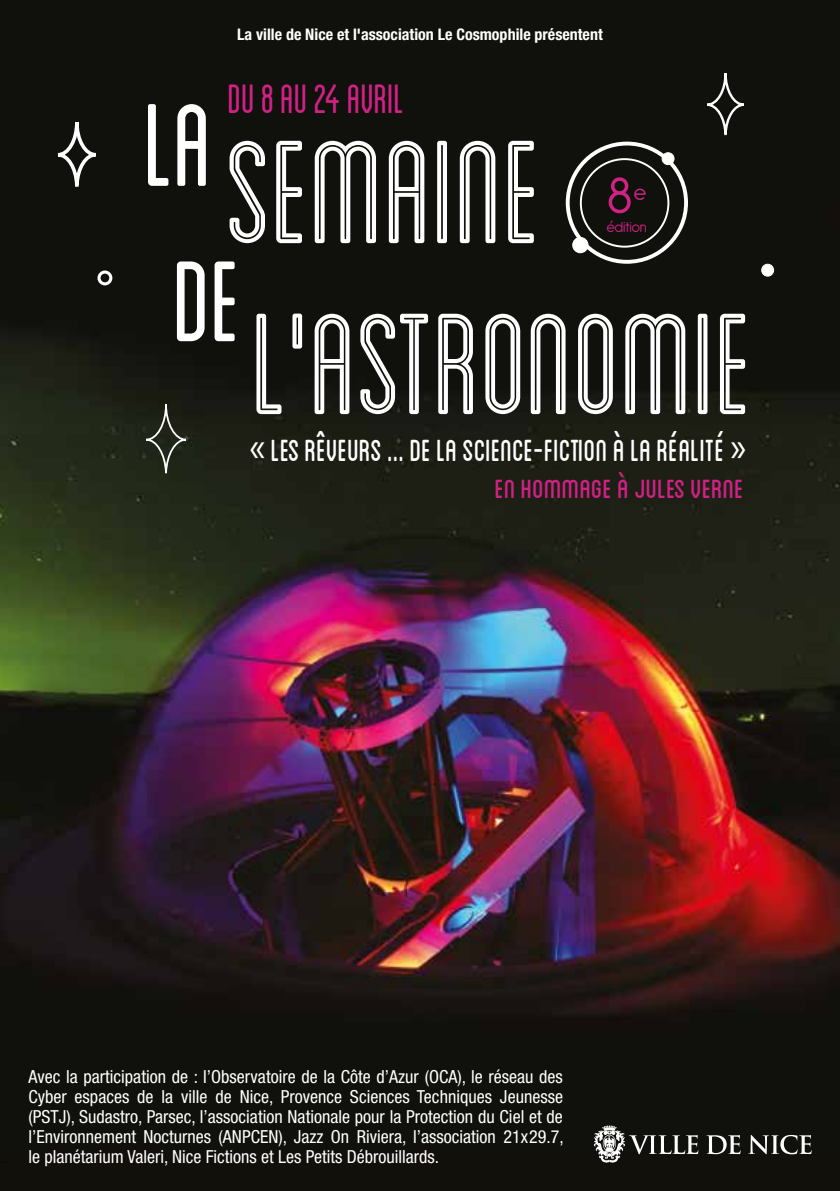
<style>
.page{position:relative;width:840px;height:1191px;background:#fff}
.page>*{position:absolute;margin:0;border:0;box-sizing:border-box;transform-origin:0 0}
.t1{font:56.2px "Antipasto";color:#d02185}
.t2{font:condensed 43px "Blanch";color:#d02185}
.t3{font:42.8px "Blanch Caps";color:#fff;scale:.88 1}
.t4{font:37px "Blanch Caps";color:#d02185}
.t5{font:23.6px "Antipasto";color:#d02185}
.t6{font:condensed 18px/20px "Helvetica Neue LT Std";color:#fff;text-align:justify}
.t7{font:700 condensed 16px "Helvetica Neue LT Std";color:#fff}
.t8{font:15.6px "Antipasto";letter-spacing:-.025em;color:#d02185}
.s1{font-family:"Myriad Pro"}
</style>
<div class="page">
<div style="left:0;top:0;width:839px;height:1191px;background:#12100b"></div>
<img style="left:0;top:75px;width:839px;height:1080px">
<svg style="left:593px;top:1125px;width:105px;height:37px"></svg>
<svg style="left:706px;top:1135px;width:34px;height:19px"></svg>
<svg style="left:747px;top:1134px;width:64px;height:20px"></svg>
<svg style="left:148px;top:104px;width:20px;height:82px"></svg>
<svg style="left:177px;top:104px;width:29px;height:82px"></svg>
<svg style="left:177px;top:261px;width:27px;height:80px"></svg>
<svg style="left:214px;top:261px;width:20px;height:80px"></svg>
<svg style="left:229px;top:141px;width:36px;height:102px"></svg>
<svg style="left:276px;top:141px;width:26px;height:102px"></svg>
<svg style="left:314px;top:141px;width:62px;height:102px"></svg>
<svg style="left:388px;top:141px;width:36px;height:102px"></svg>
<svg style="left:437px;top:141px;width:10px;height:102px"></svg>
<svg style="left:459px;top:141px;width:36px;height:102px"></svg>
<svg style="left:508px;top:141px;width:25px;height:102px"></svg>
<svg style="left:256px;top:314px;width:25px;height:100px"></svg>
<svg style="left:292px;top:313px;width:10px;height:35px"></svg>
<svg style="left:314px;top:314px;width:35px;height:100px"></svg>
<svg style="left:360px;top:314px;width:68px;height:100px"></svg>
<svg style="left:438px;top:314px;width:34px;height:100px"></svg>
<svg style="left:485px;top:314px;width:35px;height:100px"></svg>
<svg style="left:530px;top:314px;width:35px;height:100px"></svg>
<svg style="left:577px;top:314px;width:35px;height:100px"></svg>
<svg style="left:625px;top:314px;width:60px;height:100px"></svg>
<svg style="left:697px;top:314px;width:10px;height:100px"></svg>
<svg style="left:719px;top:314px;width:25px;height:100px"></svg>
<div style="left:145px;top:403px;width:42px;height:70px;border:2px solid #fff;border-radius:50%"></div>
<div style="left:56px;top:120px;width:41px;height:67px;border:4px solid #fff;border-radius:50%"></div>
<div style="left:705px;top:72px;width:39px;height:63px;border:2px solid #fff;border-radius:50%"></div>
<svg style="left:97px;top:270px;width:15px;height:15px"></svg>
<div style="left:761px;top:264px;width:12px;height:12px;background:#fff;border-radius:50%"></div>
<div style="left:760px;top:264px;width:13px;height:13px;border:1px solid #fff;border-radius:50%"></div>
<div style="left:579px;top:158px;width:90px;height:90px;border:2px solid #fff;border-radius:50%"></div>
<div style="left:565px;top:142px;width:122px;height:122px;border:4px solid #fff;border-radius:50%"></div>
<div style="left:572px;top:237px;width:15px;height:16px;background:#fff;border-radius:50%"></div>
<div style="left:572px;top:237px;width:16px;height:16px;border:1px solid #fff;border-radius:50%"></div>
<div style="left:661px;top:153px;width:12px;height:12px;background:#fff;border-radius:50%"></div>
<div style="left:661px;top:152px;width:13px;height:13px;border:1px solid #fff;border-radius:50%"></div>
<p class="t7" style="left:237px;top:24px;width:367px">La ville de Nice et l'association Le Cosmophile présentent</p>
<h2 class="t2" style="left:228px;top:76px;width:177px">DU 8 AU 24 AVRIL</h2>
<h1 class="t1" style="left:606px;top:163px;width:28px">8</h1>
<h3 class="t5" style="left:633px;top:179px;width:15px">e</h3>
<p class="t8" style="left:606px;top:218px;width:42px">édition</p>
<h3 class="t3" style="left:249px;top:431px;width:565px"><span class="s1">«</span> Les rêveurs ... De la science-fiction à la réalité <span class="s1">»</span></h3>
<h3 class="t4" style="left:494px;top:472px;width:250px">EN HOMMAGE À JULES VERNE</h3>
<p class="t6" style="left:28px;top:1066px;width:536px">Avec la participation de : l’Observatoire de la Côte d’Azur (OCA), le réseau des Cyber espaces de la ville de Nice, Provence Sciences Techniques Jeunesse (PSTJ), Sudastro, Parsec, l’association Nationale pour la Protection du Ciel et de l’Environnement Nocturnes (ANPCEN), Jazz On Riviera, l’association 21x29.7, le planétarium Valeri, Nice Fictions et Les Petits Débrouillards.</p>
</div>
